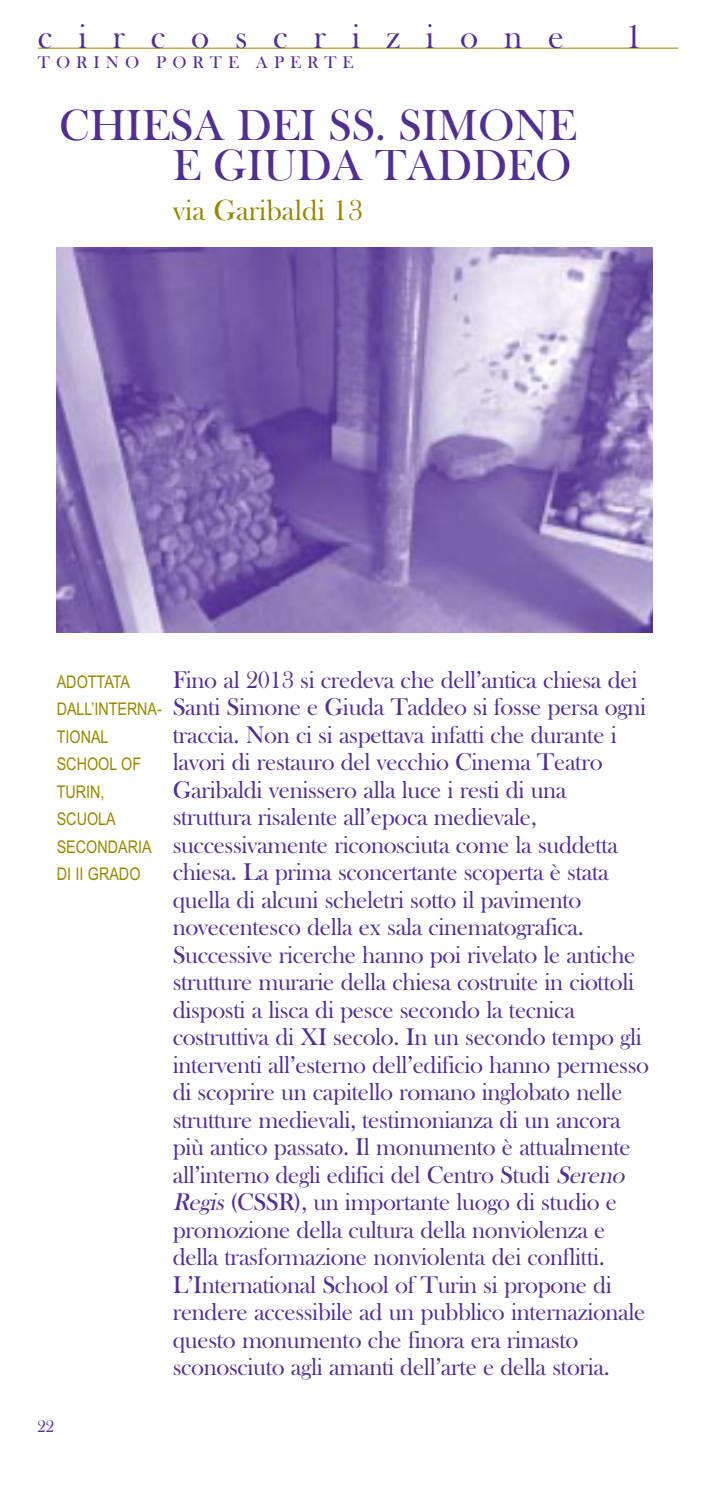
<style>
.page{position:relative;width:708px;height:1488px;background:#fff}
.page>*{position:absolute;margin:0;border:0;box-sizing:border-box;transform-origin:0 0}
.t1{font:45px/40px "Bask Old Face";color:#512e91;text-align:right}
.t2{font:35px "Bask Old Face";letter-spacing:.74em;color:#512e91}
.t3{font:30px "Bask Old Face";color:#958800}
.t4{font:25px/27.5px "Bask Old Face";letter-spacing:-.015em;color:#512e91}
.t5{font:17.5px/27.5px "Arial Narrow";color:#958800}
.t6{font:17.5px "Bask Old Face";letter-spacing:.345em;color:#512e91}
.s1{font-style:italic}
</style>
<div class="page">
<hr style="left:38px;top:48px;width:640px;height:1px;background:#958800">
<img style="left:57px;top:248px;width:595px;height:384px">
<h2 class="t2" style="left:38px;top:24px;width:527px">circoscrizione</h2>
<h2 class="t2" style="left:625px;top:24px;width:19px">1</h2>
<p class="t6" style="left:38px;top:56px;width:317px">TORINO PORTE APERTE</p>
<h1 class="t1" style="left:59px;top:108px;width:519px">CHIESA DEI SS. SIMONE<br>E GIUDA TADDEO</h1>
<p class="t3" style="left:173px;top:199px;width:191px">via Garibaldi 13</p>
<p class="t5" style="left:57px;top:669px;width:107px">ADOTTATA<br>DALL’INTERNA-<br>TIONAL<br>SCHOOL OF<br>TURIN,<br>SCUOLA<br>SECONDARIA<br>DI II GRADO</p>
<p class="t4" style="left:173px;top:667px;width:478px">Fino al 2013 si credeva che dell’antica chiesa dei Santi Simone e Giuda Taddeo si fosse persa ogni traccia. Non ci si aspettava infatti che durante i lavori di restauro del vecchio Cinema Teatro Garibaldi venissero alla luce i resti di una struttura risalente all’epoca medievale, successivamente riconosciuta come la suddetta chiesa. La prima sconcertante scoperta è stata quella di alcuni scheletri sotto il pavimento novecentesco della ex sala cinematografica.<br>Successive ricerche hanno poi rivelato le antiche strutture murarie della chiesa costruite in ciottoli disposti a lisca di pesce secondo la tecnica costruttiva di XI secolo. In un secondo tempo gli interventi all’esterno dell’edificio hanno permesso di scoprire un capitello romano inglobato nelle strutture medievali, testimonianza di un ancora più antico passato. Il monumento è attualmente all’interno degli edifici del Centro Studi <span class="s1">Sereno Regis</span>(CSSR), un importante luogo di studio e promozione della cultura della nonviolenza e della trasformazione nonviolenta dei conflitti.<br>L’International School of Turin si propone di rendere accessibile ad un pubblico internazionale questo monumento che finora era rimasto sconosciuto agli amanti dell’arte e della storia.</p>
<p class="t6" style="left:37px;top:1420px;width:19px">22</p>
</div>
